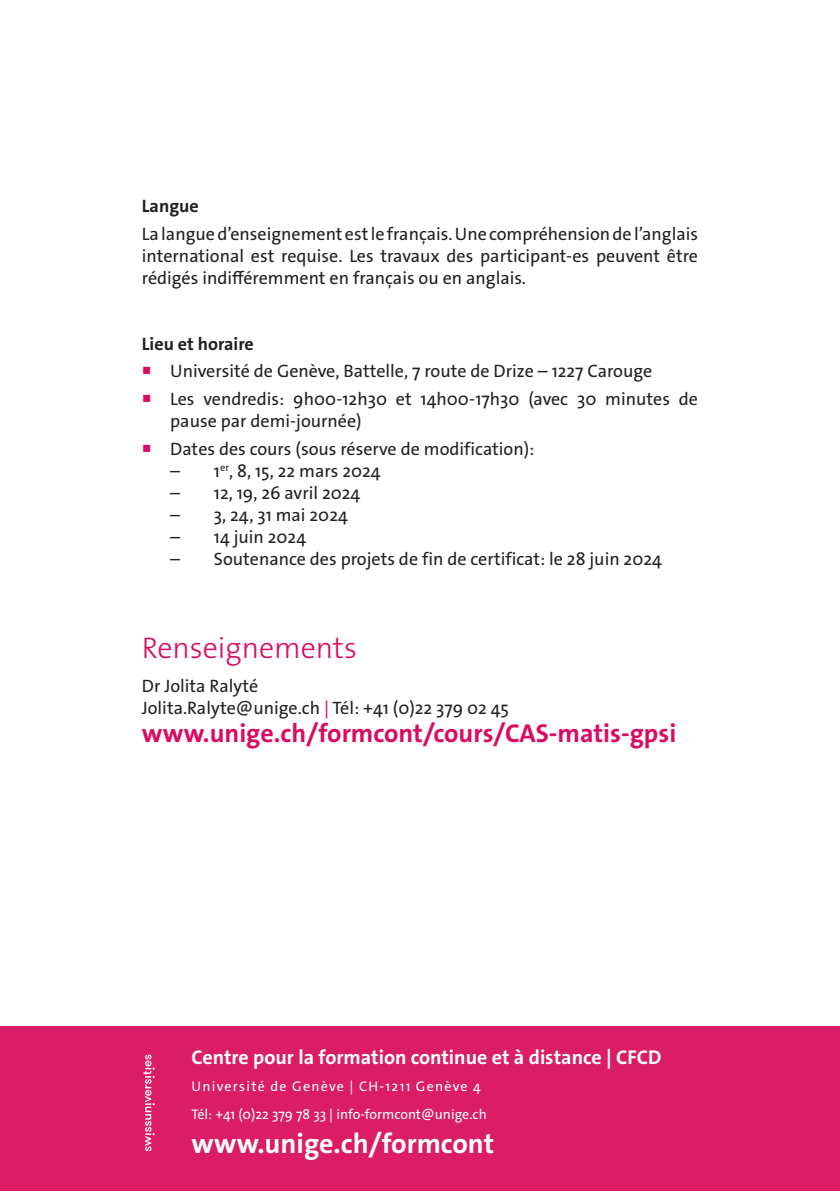
<style>
.page{position:relative;width:840px;height:1191px;background:#fff}
.page>*{position:absolute;margin:0;border:0;box-sizing:border-box;transform-origin:0 0}
.texte{font:300 30px "The Sans Os F";color:#db0a62}
.t1{font:700 28px "The Sans Os F";color:#fff}
.texte-2{font:700 26px "The Sans Os F";color:#db0a62}
.t2{font:700 20px "The Sans Os F";color:#fff}
.retrait5{font:18px/22px "The Sans Os F";color:#231f20}
.texte-3{font:18px/22px "The Sans Os F";color:#231f20;text-align:justify}
.texte-4{font:700 18px "The Sans Os F";color:#231f20}
.t3{font:14px "The Sans Os F";color:#fff}
.t4{font:14px "The Sans Os F";letter-spacing:.075em;color:#fff}
.s1{color:#db0a62}
</style>
<div class="page">
<div style="left:0;top:1026px;width:839px;height:165px;background:#da1d64"></div>
<svg style="left:143px;top:1054px;width:11px;height:97px"></svg>
<p class="texte-4" style="left:142px;top:194px;width:58px">Langue</p>
<p class="texte-3" style="left:142px;top:222px;width:557px">La langue d’enseignement est le français. Une compréhension de l’anglais international est requise. Les travaux des participant-es peuvent être rédigés indifféremment en français ou en anglais.</p>
<p class="texte-4" style="left:142px;top:332px;width:113px">Lieu et horaire</p>
<p class="retrait5" style="left:142px;top:360px;width:511px"><span class="s1">○</span> Université de Genève, Battelle, 7 route de Drize – 1227 Carouge</p>
<p class="retrait5" style="left:170px;top:388px;width:529px;text-indent:-28px"><span class="s1">○</span> Les vendredis: 9h00-12h30 et 14h00-17h30 (avec 30 minutes de pause par demi-journée)</p>
<p class="retrait5" style="left:142px;top:437px;width:394px"><span class="s1">○</span> Dates des cours (sous réserve de modification):</p>
<p class="retrait5" style="left:170px;top:459px;width:212px">– 1<sup>er</sup>, 8, 15, 22 mars 2024</p>
<p class="retrait5" style="left:170px;top:481px;width:191px">– 12, 19, 26 avril 2024</p>
<p class="retrait5" style="left:170px;top:503px;width:179px">– 3, 24, 31 mai 2024</p>
<p class="retrait5" style="left:170px;top:525px;width:137px">– 14 juin 2024</p>
<p class="retrait5" style="left:170px;top:547px;width:493px">– Soutenance des projets de fin de certificat: le 28 juin 2024</p>
<p class="texte" style="left:142px;top:629px;width:216px">Renseignements</p>
<p class="texte-3" style="left:142px;top:674px;width:118px">Dr Jolita Ralyté</p>
<p class="texte-3" style="left:142px;top:696px;width:368px">Jolita.Ralyte@unige.ch <span class="s1">|</span> Tél: +41 (0)22 379 02 45</p>
<p class="texte-2" style="left:142px;top:716px;width:535px">www.unige.ch/formcont/cours/CAS-matis-gpsi</p>
<p class="t2" style="left:191px;top:1044px;width:471px">Centre pour la formation continue et à distance | CFCD</p>
<p class="t4" style="left:191px;top:1077px;width:291px">Université de Genève | CH-1211 Genève 4</p>
<p class="t3" style="left:191px;top:1105px;width:296px">Tél: +41 (0)22 379 78 33 | info-formcont@unige.ch</p>
<p class="t1" style="left:191px;top:1125px;width:304px">www.unige.ch/formcont</p>
</div>
